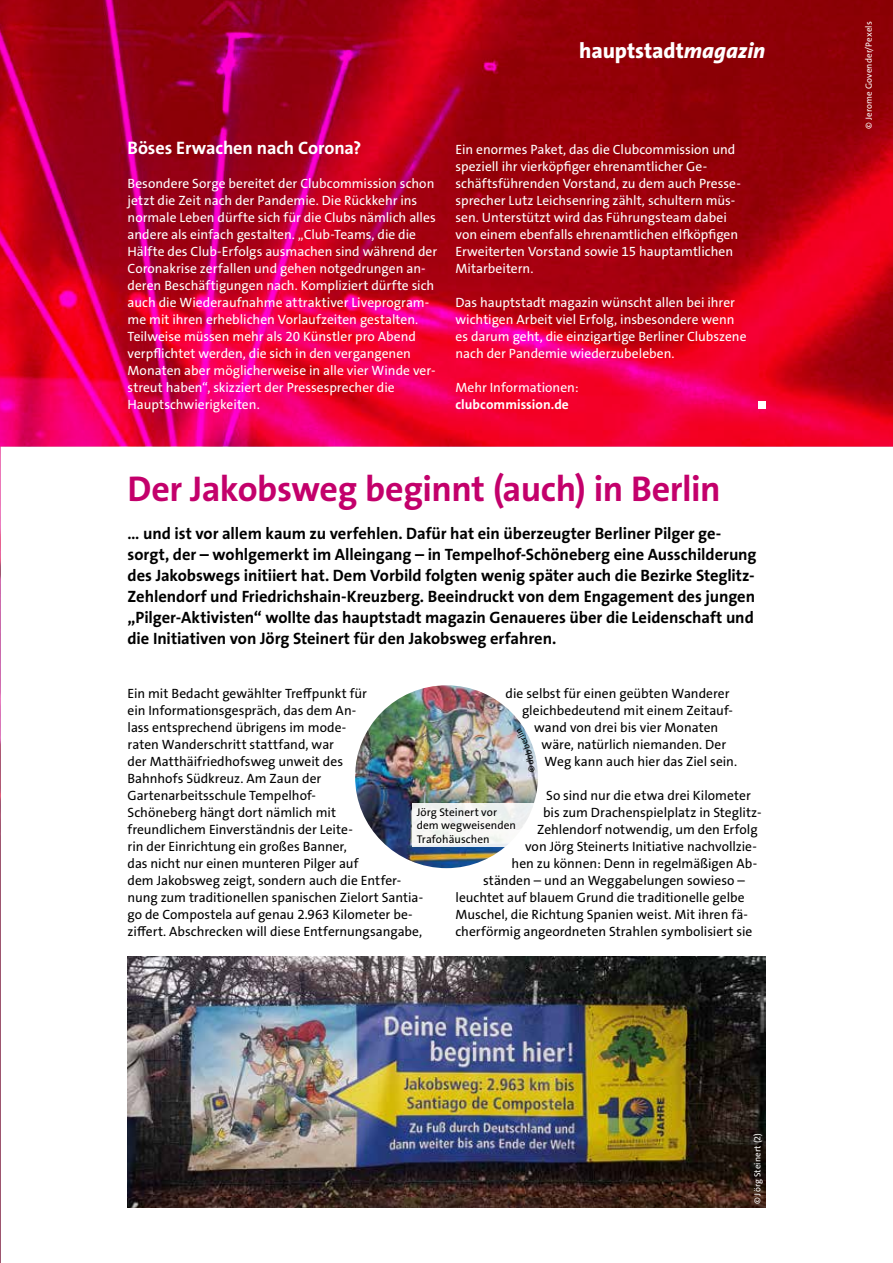
<style>
.page{position:relative;width:893px;height:1263px;background:#fff}
.page>*{position:absolute;margin:0;border:0;box-sizing:border-box;transform-origin:0 0}
.t1{font:700 36px "The Sans Os F";letter-spacing:-.015em;color:#c3006b}
.t2{font:800 21.75px "The Sans Os F";letter-spacing:-.005em;color:#fff}
.t3{font:700 18.15px "The Sans Os F";letter-spacing:-.01em;color:#fff}
.t4{font:700 16.5px/21px "The Sans Os F";letter-spacing:-.005em;color:#000}
.t5{font:13.5px/17px "The Sans Os F";color:#fff}
.t6{font:13.5px/17px "The Sans Os F";color:#000}
.t7{font:700 13.5px "The Sans Os F";letter-spacing:.005em;color:#fff}
.t8{font:11.25px/13.5px "The Sans Os F";letter-spacing:.005em;color:#000}
.t9{font:9px "The Sans Os F";letter-spacing:.015em;color:#fff}
.s1{font-style:italic}
</style>
<div class="page">
<img style="left:0;top:0;width:893px;height:1263px">
<div style="left:758px;top:402px;width:7px;height:7px;background:#fff"></div>
<img style="left:355px;top:685px;width:183px;height:183px;border-radius:91px">
<div style="left:412px;top:803px;width:126px;height:44px;background:linear-gradient(to right,#f3f4f2,#f7f8f8)"></div>
<img style="left:128px;top:957px;width:637px;height:251px">
<svg style="left:516px;top:728px;width:19px;height:44px"></svg>
<h2 class="t2" style="left:579px;top:37px;width:188px">hauptstadt<span class="s1">magazin</span></h2>
<h3 class="t3" style="left:128px;top:136px;width:235px">Böses Erwachen nach Corona?</h3>
<p class="t5" style="left:128px;top:175px;width:311px">Besondere Sorge bereitet der Clubcommission schon jetzt die Zeit nach der Pandemie. Die Rückkehr ins normale Leben dürfte sich für die Clubs nämlich alles andere als einfach gestalten. „Club-Teams, die die Hälfte des Club-Erfolgs ausmachen sind während der Coronakrise zerfallen und gehen notgedrungen an&shy;deren Beschäftigungen nach. Kompliziert dürfte sich auch die Wiederaufnahme attraktiver Liveprogram&shy;me mit ihren erheblichen Vorlaufzeiten gestalten.<br>Teilweise müssen mehr als 20 Künstler pro Abend verpflichtet werden, die sich in den vergangenen Monaten aber möglicherweise in alle vier Winde ver&shy;streut haben“, skizziert der Pressesprecher die Hauptschwierigkeiten.</p>
<p class="t5" style="left:455px;top:141px;width:287px">Ein enormes Paket, das die Clubcommission und speziell ihr vierköpfiger ehrenamtlicher Ge&shy;schäftsführenden Vorstand, zu dem auch Presse&shy;sprecher Lutz Leichsenring zählt, schultern müs&shy;sen. Unterstützt wird das Führungsteam dabei von einem ebenfalls ehrenamtlichen elfköpfigen Erweiterten Vorstand sowie 15 hauptamtlichen Mitarbeitern.</p>
<p class="t5" style="left:455px;top:294px;width:293px">Das hauptstadt magazin wünscht allen bei ihrer wichtigen Arbeit viel Erfolg, insbesondere wenn es darum geht, die einzigartige Berliner Clubszene nach der Pandemie wiederzubeleben.</p>
<p class="t5" style="left:455px;top:379px;width:125px">Mehr Informationen:</p>
<p class="t7" style="left:455px;top:396px;width:115px">clubcommission.de</p>
<h1 class="t1" style="left:128px;top:466px;width:595px">Der Jakobsweg beginnt (auch) in Berlin</h1>
<p class="t4" style="left:128px;top:523px;width:630px">… und ist vor allem kaum zu verfehlen. Dafür hat ein überzeugter Berliner Pilger ge&shy;sorgt, der – wohlgemerkt im Alleingang – in Tempelhof-Schöneberg eine Ausschilderung des Jakobswegs initiiert hat. Dem Vorbild folgten wenig später auch die Bezirke Steglitz-Zehlendorf und Friedrichshain-Kreuzberg. Beeindruckt von dem Engagement des jungen „Pilger-Aktivisten“ wollte das hauptstadt magazin Genaueres über die Leidenschaft und die Initiativen von Jörg Steinert für den Jakobsweg erfahren.</p>
<p class="t6" style="left:128px;top:685px;width:297px">Ein mit Bedacht gewählter Treffpunkt für<br>ein Informationsgespräch, das dem An-<br>lass entsprechend übrigens im mode-<br>raten Wanderschritt stattfand, war<br>der Matthäifriedhofsweg unweit des<br>Bahnhofs Südkreuz. Am Zaun der Gartenarbeitsschule Tempelhof-<br>Schöneberg hängt dort nämlich mit<br>freundlichem Einverständnis der Leite-<br>rin der Einrichtung ein großes Banner,<br>das nicht nur einen munteren Pilger auf<br>dem Jakobsweg zeigt, sondern auch die Entfer&shy;nung zum traditionellen spanischen Zielort Santia&shy;go de Compostela auf genau 2.963 Kilometer be&shy;ziffert. Abschrecken will diese Entfernungsangabe,</p>
<p class="t6" style="left:506px;top:685px;width:225px">die selbst für einen geübten Wanderer</p>
<p class="t6" style="left:522px;top:702px;width:212px">gleichbedeutend mit einem Zeitauf-</p>
<p class="t6" style="left:534px;top:719px;width:186px">wand von drei bis vier Monaten</p>
<p class="t6" style="left:542px;top:736px;width:186px">wäre, natürlich niemanden. Der</p>
<p class="t6" style="left:545px;top:753px;width:194px">Weg kann auch hier das Ziel sein.</p>
<p class="t6" style="left:546px;top:787px;width:206px">So sind nur die etwa drei Kilometer</p>
<p class="t6" style="left:543px;top:804px;width:219px">bis zum Drachenspielplatz in Steglitz-</p>
<p class="t6" style="left:537px;top:821px;width:222px">Zehlendorf notwendig, um den Erfolg</p>
<p class="t6" style="left:525px;top:838px;width:233px">von Jörg Steinerts Initiative nachvollzie-</p>
<p class="t6" style="left:512px;top:855px;width:247px">hen zu können: Denn in regelmäßigen Ab-</p>
<p class="t6" style="left:483px;top:872px;width:263px">ständen – und an Weggabelungen sowieso –</p>
<p class="t6" style="left:455px;top:889px;width:291px">leuchtet auf blauem Grund die traditionelle gelbe</p>
<p class="t6" style="left:455px;top:906px;width:294px">Muschel, die Richtung Spanien weist. Mit ihren fä-</p>
<p class="t6" style="left:455px;top:923px;width:298px">cherförmig angeordneten Strahlen symbolisiert sie</p>
<p class="t8" style="left:417px;top:805px;width:101px">Jörg Steinert vor dem wegweisenden<br>Trafohäuschen</p>
<p class="t9" style="left:752px;top:1204px;width:73px;rotate:-90deg">© Jörg Steinert (2)</p>
<p class="t9" style="left:863px;top:129px;width:109px;rotate:-90deg">© Jerome Govender/Pexels</p>
</div>
